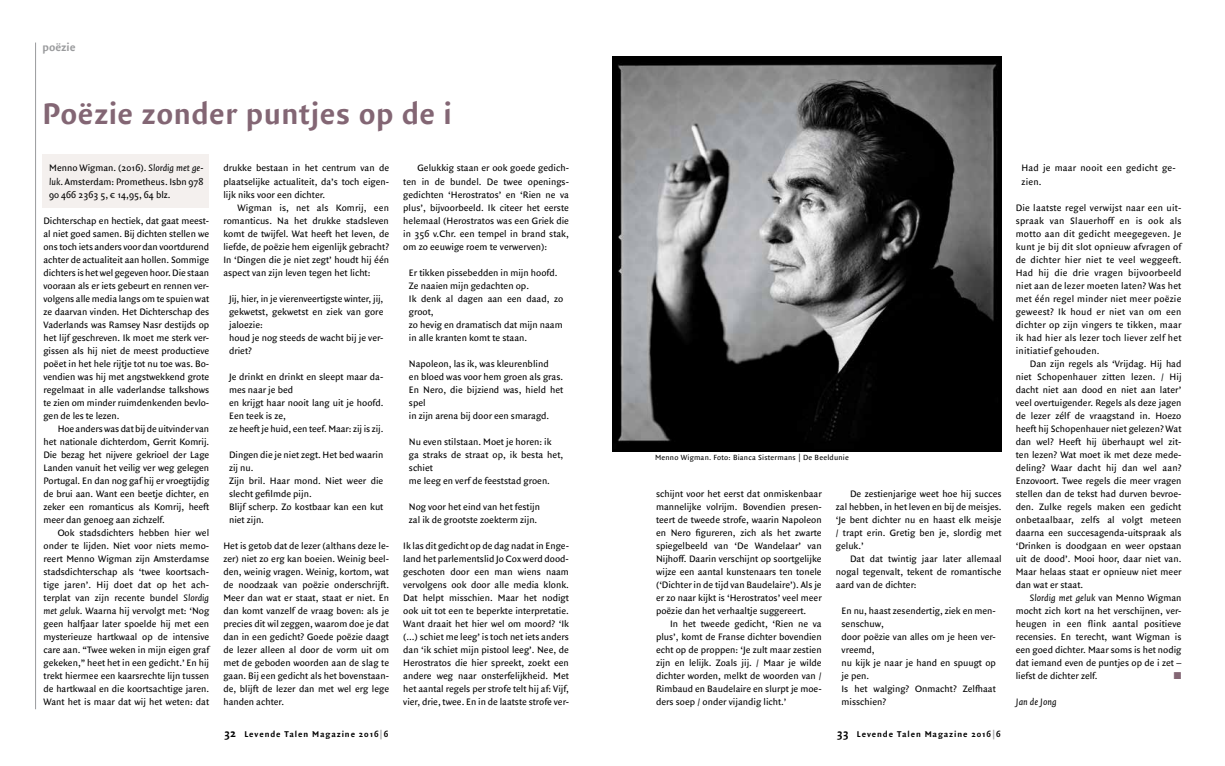
<style>
.page{position:relative;width:1225px;height:766px;background:#fff}
.page>*{position:absolute;margin:0;border:0;box-sizing:border-box;transform-origin:0 0}
.t1{font:700 32px "Quadraat Sans";letter-spacing:.015em;color:#836674}
.t2{font:700 12px "Quadraat Sans";color:#9a9b9d}
.t3{font:10px/13px "Quadraat Sans";color:#000;text-align:justify}
.t4{font:10px/13px "Quadraat Sans";letter-spacing:.02em;color:#000}
.t5{font:italic 10px "Quadraat Sans";color:#000}
.t6{font:10px "Zapf Dingbats ITC";color:#836674}
.t7{font:700 9px "Quadraat Sans";letter-spacing:.1em;color:#000}
.t8{font:8px "Quadraat Sans";letter-spacing:.025em;color:#000}
.s1{font-style:italic}
.s2{font-size:12px}
.s3{color:#9a9b9d}
</style>
<div class="page">
<div style="left:43px;top:154px;width:166px;height:53px;background:#f4f0ee"></div>
<hr style="left:35px;top:43px;width:1px;height:666px;background:#9a9b9d">
<img style="left:612px;top:57px;width:389px;height:394px">
<p class="t2" style="left:43px;top:40px;width:35px">poëzie</p>
<h1 class="t1" style="left:43px;top:95px;width:411px">Poëzie zonder puntjes op de i</h1>
<p class="t3" style="left:49px;top:162px;width:156px">Menno Wigman. (2016). <span class="s1">Slordig met ge&shy;luk</span>. Amsterdam: Prometheus. Isbn 978<br>90 466 2363 5, € 14,95, 64 blz.</p>
<p class="t3" style="left:44px;top:214px;width:167px">Dichterschap en hectiek, dat gaat meest&shy;al niet goed samen. Bij dichten stellen we ons toch iets anders voor dan voortdurend achter de actualiteit aan hollen. Sommige dichters is het wel gegeven hoor. Die staan vooraan als er iets gebeurt en rennen ver&shy;volgens alle media langs om te spuien wat ze daarvan vinden. Het Dichterschap des Vaderlands was Ramsey Nasr destijds op het lijf geschreven. Ik moet me sterk ver&shy;gissen als hij niet de meest productieve poëet in het hele rijtje tot nu toe was. Bo&shy;vendien was hij met angstwekkend grote regelmaat in alle vaderlandse talkshows te zien om minder ruimdenkenden bevlo&shy;gen de les te lezen.</p>
<p class="t3" style="left:44px;top:422px;width:167px;text-indent:14px">Hoe anders was dat bij de uitvinder van het nationale dichterdom, Gerrit Komrij.<br>Die bezag het nijvere gekrioel der Lage Landen vanuit het veilig ver weg gelegen Portugal. En dan nog gaf hij er vroegtijdig de brui aan. Want een beetje dichter, en zeker een romanticus als Komrij, heeft meer dan genoeg aan zichzelf.</p>
<p class="t3" style="left:44px;top:526px;width:167px;text-indent:14px">Ook stadsdichters hebben hier wel onder te lijden. Niet voor niets memo&shy;reert Menno Wigman zijn Amsterdamse stadsdichterschap als ‘twee koortsach&shy;tige jaren’. Hij doet dat op het ach&shy;terplat van zijn recente bundel <span class="s1">Slordig met geluk</span>. Waarna hij vervolgt met: ‘Nog geen halfjaar later spoelde hij met een mysterieuze hartkwaal op de intensive care aan. “Twee weken in mijn eigen graf gekeken,” heet het in een gedicht.’ En hij trekt hiermee een kaarsrechte lijn tussen de hartkwaal en die koortsachtige jaren.<br>Want het is maar dat wij het weten: dat</p>
<p class="t3" style="left:223px;top:162px;width:167px">drukke bestaan in het centrum van de plaatselijke actualiteit, da’s toch eigen&shy;lijk niks voor een dichter.</p>
<p class="t3" style="left:223px;top:201px;width:167px;text-indent:14px">Wigman is, net als Komrij, een romanticus. Na het drukke stadsleven komt de twijfel. Wat heeft het leven, de liefde, de poëzie hem eigenlijk gebracht?<br>In ‘Dingen die je niet zegt’ houdt hij één aspect van zijn leven tegen het licht:</p>
<p class="t3" style="left:229px;top:292px;width:156px;text-align:left">Jij, hier, in je vierenveertigste winter, jij, gekwetst, gekwetst en ziek van gore jaloezie:<br>houd je nog steeds de wacht bij je ver&shy;driet?</p>
<p class="t3" style="left:229px;top:370px;width:156px;text-align:left">Je drinkt en drinkt en sleept maar da&shy;mes naar je bed<br>en krijgt haar nooit lang uit je hoofd.<br>Een teek is ze,<br>ze heeft je huid, een teef. Maar: zij is zij.</p>
<p class="t3" style="left:229px;top:448px;width:156px;text-align:left">Dingen die je niet zegt. Het bed waarin zij nu.<br>Zijn bril. Haar mond. Niet weer die slecht gefilmde pijn.<br>Blijf scherp. Zo kostbaar kan een kut niet zijn.</p>
<p class="t3" style="left:223px;top:539px;width:167px">Het is getob dat de lezer (althans deze le&shy;zer) niet zo erg kan boeien. Weinig beel&shy;den, weinig vragen. Weinig, kortom, wat de noodzaak van poëzie onderschrijft.<br>Meer dan wat er staat, staat er niet. En dan komt vanzelf de vraag boven: als je precies dit wil zeggen, waarom doe je dat dan in een gedicht? Goede poëzie daagt de lezer alleen al door de vorm uit om met de geboden woorden aan de slag te gaan. Bij een gedicht als het bovenstaan&shy;de, blijft de lezer dan met wel erg lege handen achter.</p>
<p class="t3" style="left:403px;top:162px;width:167px;text-indent:14px">Gelukkig staan er ook goede gedich&shy;ten in de bundel. De twee openings&shy;gedichten ‘Herostratos’ en ‘Rien ne va plus’, bijvoorbeeld. Ik citeer het eerste helemaal (Herostratos was een Griek die in 356 v.Chr. een tempel in brand stak, om zo eeuwige roem te verwerven):</p>
<p class="t3" style="left:409px;top:266px;width:156px;text-align:left">Er tikken pissebedden in mijn hoofd.<br>Ze naaien mijn gedachten op.<br>Ik denk al dagen aan een daad, zo groot,<br>zo hevig en dramatisch dat mijn naam in alle kranten komt te staan.</p>
<p class="t3" style="left:409px;top:357px;width:156px;text-align:left">Napoleon, las ik, was kleurenblind<br>en bloed was voor hem groen als gras.<br>En Nero, die bijziend was, hield het spel<br>in zijn arena bij door een smaragd.</p>
<p class="t3" style="left:409px;top:435px;width:156px;text-align:left">Nu even stilstaan. Moet je horen: ik ga straks de straat op, ik besta het, schiet<br>me leeg en verf de feeststad groen.</p>
<p class="t3" style="left:409px;top:500px;width:133px">Nog voor het eind van het festijn zal ik de grootste zoekterm zijn.</p>
<p class="t3" style="left:403px;top:539px;width:167px">Ik las dit gedicht op de dag nadat in Enge&shy;land het parlementslid Jo Cox werd dood&shy;geschoten door een man wiens naam vervolgens ook door alle media klonk.<br>Dat helpt misschien. Maar het nodigt ook uit tot een te beperkte interpretatie.<br>Want draait het hier wel om moord? ‘Ik (…) schiet me leeg’ is toch net iets anders dan ‘ik schiet mijn pistool leeg’. Nee, de Herostratos die hier spreekt, zoekt een andere weg naar onsterfelijkheid. Met het aantal regels per strofe telt hij af: Vijf, vier, drie, twee. En in de laatste strofe ver-</p>
<p class="t8" style="left:655px;top:453px;width:195px">Menno Wigman. Foto: Bianca Sistermans | De Beeldunie</p>
<p class="t3" style="left:656px;top:487px;width:167px">schijnt voor het eerst dat onmiskenbaar mannelijke volrijm. Bovendien presen&shy;teert de tweede strofe, waarin Napoleon en Nero figureren, zich als het zwarte spiegelbeeld van ‘De Wandelaar’ van Nijhoff. Daarin verschijnt op soortgelijke wijze een aantal kunstenaars ten tonele (‘Dichter in de tijd van Baudelaire’). Als je er zo naar kijkt is ‘Herostratos’ veel meer poëzie dan het verhaaltje suggereert.</p>
<p class="t3" style="left:656px;top:617px;width:167px;text-indent:14px">In het tweede gedicht, ‘Rien ne va plus’, komt de Franse dichter bovendien echt op de proppen: ‘Je zult maar zestien zijn en lelijk. Zoals jij. / Maar je wilde dichter worden, melkt de woorden van / Rimbaud en Baudelaire en slurpt je moe&shy;ders soep / onder vijandig licht.’</p>
<p class="t3" style="left:836px;top:487px;width:167px;text-indent:14px">De zestienjarige weet hoe hij succes zal hebben, in het leven en bij de meisjes. ‘Je bent dichter nu en haast elk meisje / trapt erin. Gretig ben je, slordig met geluk.’</p>
<p class="t3" style="left:836px;top:552px;width:167px;text-indent:14px">Dat dat twintig jaar later allemaal nogal tegenvalt, tekent de romantische aard van de dichter:</p>
<p class="t3" style="left:841px;top:604px;width:156px;text-align:left">En nu, haast zesendertig, ziek en men&shy;senschuw,<br>door poëzie van alles om je heen ver&shy;vreemd,<br>nu kijk je naar je hand en spuugt op je pen.<br>Is het walging? Onmacht? Zelfhaat misschien?</p>
<p class="t7" style="left:224px;top:729px;width:166px"><span class="s2">32</span> Levende Talen Magazine 2016<span class="s3">|</span>6</p>
<p class="t7" style="left:836px;top:729px;width:166px"><span class="s2">33</span> Levende Talen Magazine 2016<span class="s3">|</span>6</p>
<p class="t4" style="left:1021px;top:162px;width:156px">Had je maar nooit een gedicht ge&shy;zien.</p>
<p class="t3" style="left:1015px;top:201px;width:167px">Die laatste regel verwijst naar een uit&shy;spraak van Slauerhoff en is ook als motto aan dit gedicht meegegeven. Je kunt je bij dit slot opnieuw afvragen of de dichter hier niet te veel weggeeft.<br>Had hij die drie vragen bijvoorbeeld niet aan de lezer moeten laten? Was het met één regel minder niet meer poëzie geweest? Ik houd er niet van om een dichter op zijn vingers te tikken, maar ik had hier als lezer toch liever zelf het initiatief gehouden.</p>
<p class="t3" style="left:1015px;top:357px;width:167px;text-indent:14px">Dan zijn regels als ‘Vrijdag. Hij had niet Schopenhauer zitten lezen. / Hij dacht niet aan dood en niet aan later’ veel overtuigender. Regels als deze jagen de lezer zélf de vraagstand in. Hoezo heeft hij Schopenhauer niet gelezen? Wat dan wel? Heeft hij überhaupt wel zit&shy;ten lezen? Wat moet ik met deze mede&shy;deling? Waar dacht hij dan wel aan?<br>Enzovoort. Twee regels die meer vragen stellen dan de tekst had durven bevroe&shy;den. Zulke regels maken een gedicht onbetaalbaar, zelfs al volgt meteen daarna een succesagenda-uitspraak als ‘Drinken is doodgaan en weer opstaan uit de dood’. Mooi hoor, daar niet van.<br>Maar helaas staat er opnieuw niet meer dan wat er staat.</p>
<p class="t3" style="left:1015px;top:591px;width:167px;text-indent:14px"><span class="s1">Slordig met geluk</span> van Menno Wigman mocht zich kort na het verschijnen, ver&shy;heugen in een flink aantal positieve recensies. En terecht, want Wigman is een goed dichter. Maar soms is het nodig dat iemand even de puntjes op de i zet – liefst de dichter zelf.</p>
<p class="t6" style="left:1174px;top:670px;width:9px">■</p>
<p class="t5" style="left:1015px;top:696px;width:43px">Jan de Jong</p>
</div>
